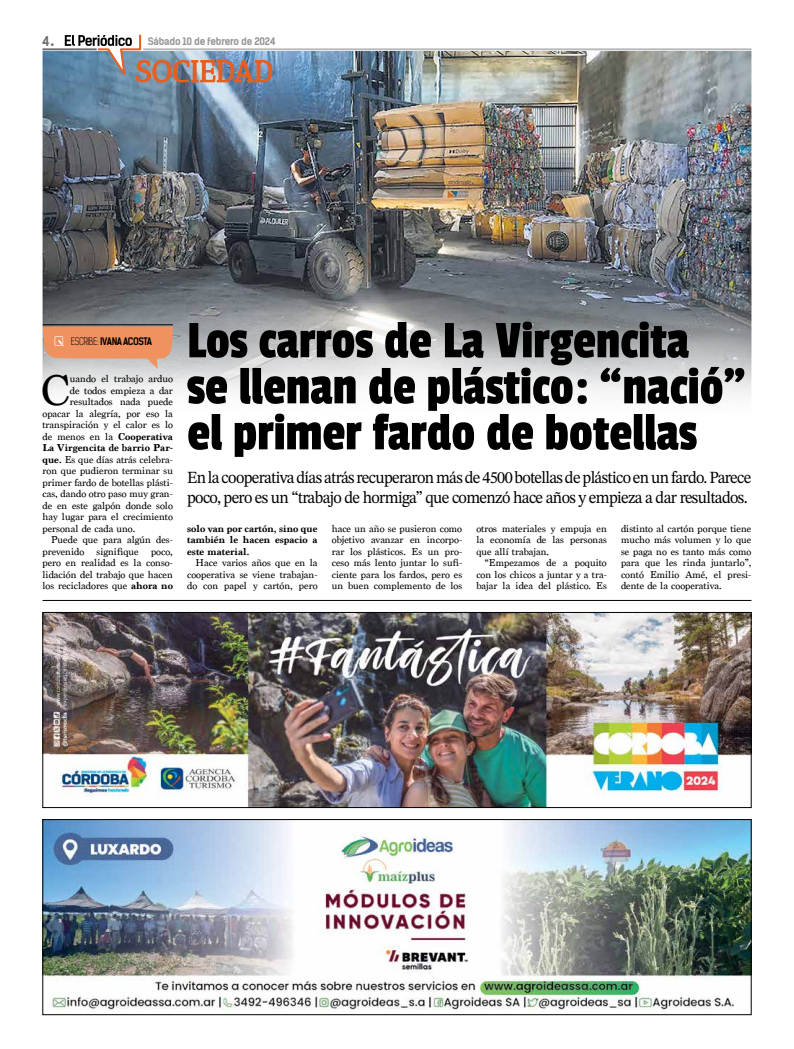
<style>
.page{position:relative;width:794px;height:1049px;background:#fff}
.page>*{position:absolute;margin:0;border:0;box-sizing:border-box;transform-origin:0 0}
.t1{font:55.1px/46px "Passion One";color:#000;scale:.94 1}
.t2{font:45.2px "Marion";color:#000}
.t3{font:17px/20.4px "STIX Two Text";letter-spacing:-.04em;color:#000;scale:.96 1}
.t4{font:700 13px "Kelson Sans";color:#6d6e71}
.t5{font:10.5px/11.5px "Marion";color:#000;text-align:justify}
.t6{font:700 10.5px/11.5px "Marion";color:#000;text-align:justify}
.t7{font:700 10px "Kelson Sans RU";letter-spacing:-.025em;color:#939598}
.t8{font:700 10px "Kelson Sans";letter-spacing:-.04em;color:#000;scale:.91 1}
.s1{font-family:"Kelson Sans RU";font-weight:300}
.s2{font-weight:300}
.s3{font-weight:700}
</style>
<div class="page">
<hr style="left:143px;top:48px;width:608px;height:2px;background:#b6b8ba">
<img style="left:43px;top:51px;width:708px;height:345px">
<hr style="left:43px;top:48px;width:54px;height:2px;background:#6d6e71">
<img style="left:45px;top:821px;width:704px;height:189px">
<div style="left:43px;top:819px;width:708px;height:196px;border:1px solid #000"></div>
<img style="left:45px;top:614px;width:704px;height:192px">
<div style="left:43px;top:612px;width:708px;height:196px;border:1px solid #000"></div>
<hr style="left:43px;top:600px;width:708px;height:1px;background:#000">
<svg style="left:43px;top:326px;width:130px;height:43px;background:#e3a07d"></svg>
<hr style="left:43px;top:324px;width:130px;height:1px;background:#000">
<svg style="left:65px;top:34px;width:208px;height:50px"></svg>
<p class="t4" style="left:43px;top:34px;width:14px">4•</p>
<p class="t7" style="left:148px;top:35px;width:129px">Sábado 10 de febrero de 2024</p>
<p class="t8" style="left:71px;top:335px;width:91px"><span class="s1">ESCRIBE</span><span class="s2">:</span> IVANA ACOSTA</p>
<h2 class="t2" style="left:40px;top:363px;width:31px">C</h2>
<p class="t5" style="left:70px;top:373px;width:105px">uando el trabajo arduo</p>
<p class="t5" style="left:70px;top:385px;width:104px">de todos empieza a dar</p>
<p class="t5" style="left:70px;top:396px;width:105px">resultados nada puede</p>
<p class="t5" style="left:43px;top:408px;width:132px">opacar la alegría, por eso la</p>
<p class="t5" style="left:43px;top:419px;width:132px">transpiración y el calor es lo</p>
<p class="t5" style="left:43px;top:431px;width:132px">de menos en la <span class="s3">Cooperativa</span></p>
<p class="t6" style="left:43px;top:442px;width:132px">La Virgencita de barrio Par-</p>
<p class="t5" style="left:43px;top:454px;width:132px"><span class="s3">que.</span> Es que días atrás celebra-</p>
<p class="t5" style="left:43px;top:465px;width:132px">ron que pudieron terminar su</p>
<p class="t5" style="left:43px;top:477px;width:132px">primer fardo de botellas plásti-</p>
<p class="t5" style="left:43px;top:488px;width:132px">cas, dando otro paso muy gran-</p>
<p class="t5" style="left:43px;top:500px;width:132px">de en este galpón donde solo</p>
<p class="t5" style="left:43px;top:511px;width:132px">hay lugar para el crecimiento</p>
<p class="t5" style="left:43px;top:523px;width:94px">personal de cada uno.</p>
<p class="t5" style="left:51px;top:534px;width:123px">Puede que para algún des-</p>
<p class="t5" style="left:43px;top:546px;width:132px">prevenido signifique poco,</p>
<p class="t5" style="left:43px;top:557px;width:132px">pero en realidad es la conso-</p>
<p class="t5" style="left:43px;top:569px;width:132px">lidación del trabajo que hacen</p>
<p class="t5" style="left:43px;top:580px;width:132px">los recicladores que <span class="s3">ahora no</span></p>
<h1 class="t1" style="left:187px;top:317px;width:596px">Los carros de La Virgencita<br>se llenan de plástico: “nació” el primer fardo de botellas</h1>
<h3 class="t3" style="left:187px;top:467px;width:589px">En la cooperativa días atrás recuperaron más de 4500 botellas de plástico en un fardo. Parece poco, pero es un “trabajo de hormiga” que comenzó hace años y empieza a dar resultados.</h3>
<p class="t6" style="left:187px;top:523px;width:132px">solo van por cartón, sino que también le hacen espacio a este material.</p>
<p class="t5" style="left:187px;top:557px;width:132px;text-indent:9px">Hace varios años que en la cooperativa se viene trabajan&shy;do con papel y cartón, pero</p>
<p class="t5" style="left:332px;top:523px;width:132px">hace un año se pusieron como objetivo avanzar en incorpo&shy;rar los plásticos. Es un pro&shy;ceso más lento juntar lo sufi&shy;ciente para los fardos, pero es un buen complemento de los</p>
<p class="t5" style="left:476px;top:523px;width:132px">otros materiales y empuja en la economía de las personas que allí trabajan.</p>
<p class="t5" style="left:476px;top:557px;width:132px;text-indent:9px">“Empezamos de a poquito con los chicos a juntar y a tra&shy;bajar la idea del plástico. Es</p>
<p class="t5" style="left:621px;top:523px;width:132px">distinto al cartón porque tiene mucho más volumen y lo que se paga no es tanto más como para que les rinda juntarlo”, contó Emilio Amé, el presi&shy;dente de la cooperativa.</p>
</div>
